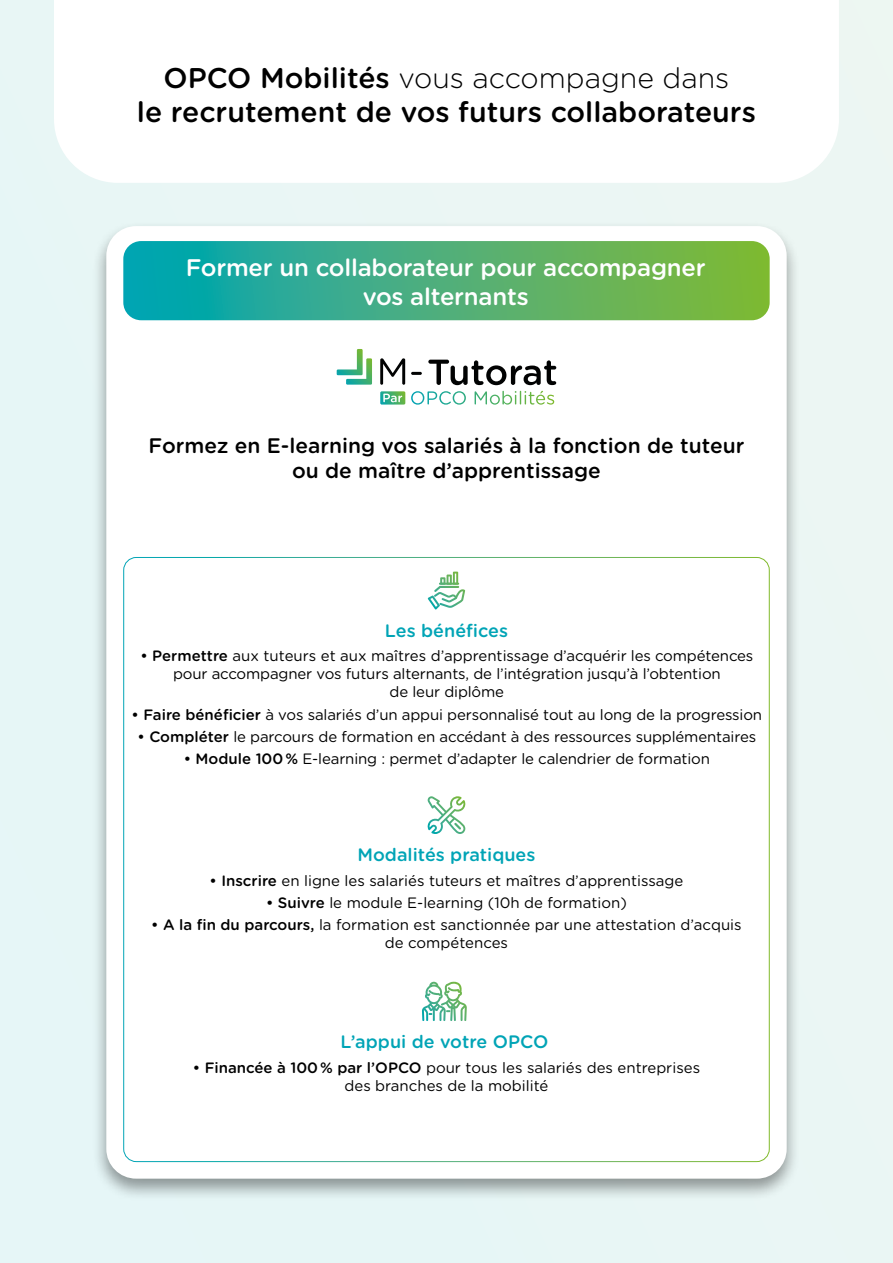
<style>
.page{position:relative;width:893px;height:1263px;background:#e8f6f5}
.page>*{position:absolute;margin:0;border:0;box-sizing:border-box;transform-origin:0 0}
.t1{font:500 28.5px/34.2px "Gotham Rounded";color:#000;text-align:center}
.t2{font:500 24px/28.8px "Gotham Rounded";letter-spacing:-.01em;color:#fff;text-align:center}
.t3{font:500 21px/25.2px "Gotham Rounded";color:#000;text-align:center}
.t4{font:500 18px "Gotham Rounded";color:#00a4b6}
.t5{font:15px/18px "Gotham Rounded";letter-spacing:-.01em;color:#000;text-align:center}
.s1{font-weight:300}
.s2{font-weight:500}
</style>
<div class="page">
<div style="left:92px;top:221px;width:708px;height:980px;background:#000;opacity:.4"></div>
<div style="left:106px;top:226px;width:681px;height:953px;background:#fff;border-radius:30px"></div>
<svg style="left:123px;top:241px;width:647px;height:79px;background:#49af78"></svg>
<div style="left:54px;top:0;width:785px;height:183px;background:#fff"></div>
<svg style="left:428px;top:572px;width:37px;height:37px"></svg>
<svg style="left:427px;top:796px;width:39px;height:38px"></svg>
<svg style="left:422px;top:982px;width:45px;height:39px"></svg>
<svg style="left:380px;top:391px;width:25px;height:14px"></svg>
<svg style="left:337px;top:349px;width:35px;height:36px"></svg>
<svg style="left:411px;top:391px;width:55px;height:14px"></svg>
<svg style="left:475px;top:391px;width:79px;height:14px"></svg>
<svg style="left:380px;top:358px;width:25px;height:27px"></svg>
<svg style="left:411px;top:372px;width:11px;height:3px"></svg>
<svg style="left:428px;top:360px;width:128px;height:25px"></svg>
<p class="t1" style="left:137px;top:60px;width:621px">OPCO Mobilités <span class="s1">vous accompagne dans<br></span>le recrutement de vos futurs collaborateurs</p>
<p class="t2" style="left:186px;top:252px;width:521px">Former un collaborateur pour accompagner vos alternants</p>
<p class="t3" style="left:149px;top:432px;width:597px">Formez en E-learning vos salariés à la fonction de tuteur ou de maître d’apprentissage</p>
<p class="t4" style="left:385px;top:617px;width:125px">Les bénéfices</p>
<p class="t5" style="left:140px;top:646px;width:615px"><span class="s2">• Permettre</span> aux tuteurs et aux maîtres d’apprentissage d’acquérir les compétences pour accompagner vos futurs alternants, de l’intégration jusqu’à l’obtention<br>de leur diplôme</p>
<p class="t5" style="left:132px;top:705px;width:632px"><span class="s2">• Faire bénéficier</span> à vos salariés d’un appui personnalisé tout au long de la progression</p>
<p class="t5" style="left:138px;top:727px;width:620px"><span class="s2">• Compléter</span> le parcours de formation en accédant à des ressources supplémentaires</p>
<p class="t5" style="left:184px;top:749px;width:528px"><span class="s2">• Module 100 %</span> E-learning : permet d’adapter le calendrier de formation</p>
<p class="t4" style="left:357px;top:842px;width:180px">Modalités pratiques</p>
<p class="t5" style="left:209px;top:871px;width:475px"><span class="s2">• Inscrire</span> en ligne les salariés tuteurs et maîtres d’apprentissage</p>
<p class="t5" style="left:266px;top:893px;width:362px"><span class="s2">• Suivre</span> le module E-learning (10h de formation)</p>
<p class="t5" style="left:151px;top:915px;width:592px"><span class="s2">• A la fin du parcours,</span> la formation est sanctionnée par une attestation d’acquis de compétences</p>
<p class="t4" style="left:340px;top:1029px;width:209px">L’appui de votre OPCO</p>
<p class="t5" style="left:193px;top:1058px;width:509px"><span class="s2">• Financée à 100 % par l’OPCO</span> pour tous les salariés des entreprises des branches de la mobilité</p>
</div>
